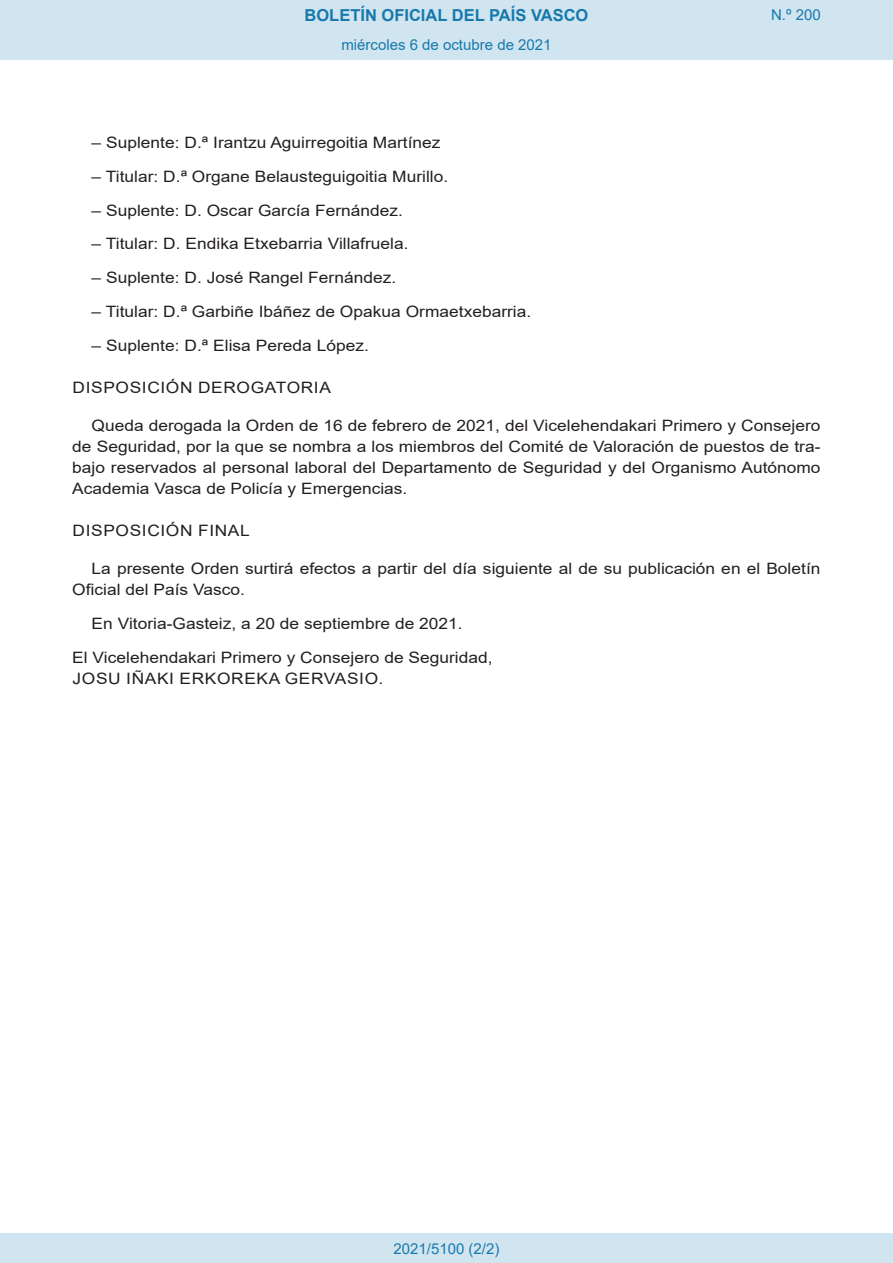
<style>
.page{position:relative;width:893px;height:1263px;background:#fff}
.page>*{position:absolute;margin:0;border:0;box-sizing:border-box;transform-origin:0 0}
.t1{font:700 16.5px "Arial";color:#1879ad}
.BOPVDetalle{font:15.6px/21px "Arial";color:#231f20;text-align:justify;scale:1.11 1}
.BOPVFirmaPuesto{font:15.6px "Arial";color:#231f20;scale:1.11 1}
.BOPVFirmaLugFec{font:15.6px "Arial";color:#231f20;scale:1.11 1}
.BOPVDisposicion{font:15.6px "Arial";letter-spacing:.035em;color:#231f20;scale:1.11 1}
.BOPVFirmaNombre{font:15.6px "Arial";letter-spacing:.035em;color:#231f20;scale:1.11 1}
.Paginacion_Centro{font:15px "Arial";color:#1879ad}
</style>
<div class="page">
<div style="left:0;top:0;width:893px;height:60px;background:#d0e5f0"></div>
<div style="left:0;top:1233px;width:893px;height:30px;background:#d0e5f0"></div>
<p class="t1" style="left:305px;top:3px;width:285px">BOLETÍN OFICIAL DEL PAÍS VASCO</p>
<p class="Paginacion_Centro" style="left:341px;top:35px;width:212px">miércoles 6 de octubre de 2021</p>
<p class="Paginacion_Centro" style="left:771px;top:5px;width:51px">N.º 200</p>
<p class="BOPVDetalle" style="left:92px;top:132px;width:316px">– Suplente: D.ª Irantzu Aguirregoitia Martínez</p>
<p class="BOPVDetalle" style="left:92px;top:166px;width:323px">– Titular: D.ª Organe Belausteguigoitia Murillo.</p>
<p class="BOPVDetalle" style="left:92px;top:200px;width:282px">– Suplente: D. Oscar García Fernández.</p>
<p class="BOPVDetalle" style="left:92px;top:233px;width:287px">– Titular: D. Endika Etxebarria Villafruela.</p>
<p class="BOPVDetalle" style="left:92px;top:267px;width:276px">– Suplente: D. José Rangel Fernández.</p>
<p class="BOPVDetalle" style="left:92px;top:301px;width:398px">– Titular: D.ª Garbiñe Ibáñez de Opakua Ormaetxebarria.</p>
<p class="BOPVDetalle" style="left:92px;top:335px;width:251px">– Suplente: D.ª Elisa Pereda López.</p>
<p class="BOPVDisposicion" style="left:73px;top:377px;width:234px">DISPOSICIÓN DEROGATORIA</p>
<p class="BOPVDetalle" style="left:72px;top:415px;width:676px;text-indent:19px">Queda derogada la Orden de 16 de febrero de 2021, del Vicelehendakari Primero y Consejero de Seguridad, por la que se nombra a los miembros del Comité de Valoración de puestos de tra&shy;bajo reservados al personal laboral del Departamento de Seguridad y del Organismo Autónomo Academia Vasca de Policía y Emergencias.</p>
<p class="BOPVDisposicion" style="left:73px;top:520px;width:161px">DISPOSICIÓN FINAL</p>
<p class="BOPVDetalle" style="left:72px;top:558px;width:676px;text-indent:19px">La presente Orden surtirá efectos a partir del día siguiente al de su publicación en el Boletín<br>Oficial del País Vasco.</p>
<p class="BOPVFirmaLugFec" style="left:92px;top:613px;width:336px">En Vitoria-Gasteiz, a 20 de septiembre de 2021.</p>
<p class="BOPVFirmaPuesto" style="left:72px;top:646px;width:380px">El Vicelehendakari Primero y Consejero de Seguridad,</p>
<p class="BOPVFirmaNombre" style="left:73px;top:667px;width:281px">JOSU IÑAKI ERKOREKA GERVASIO.</p>
<p class="Paginacion_Centro" style="left:393px;top:1238px;width:107px">2021/5100 (2/2)</p>
</div>
